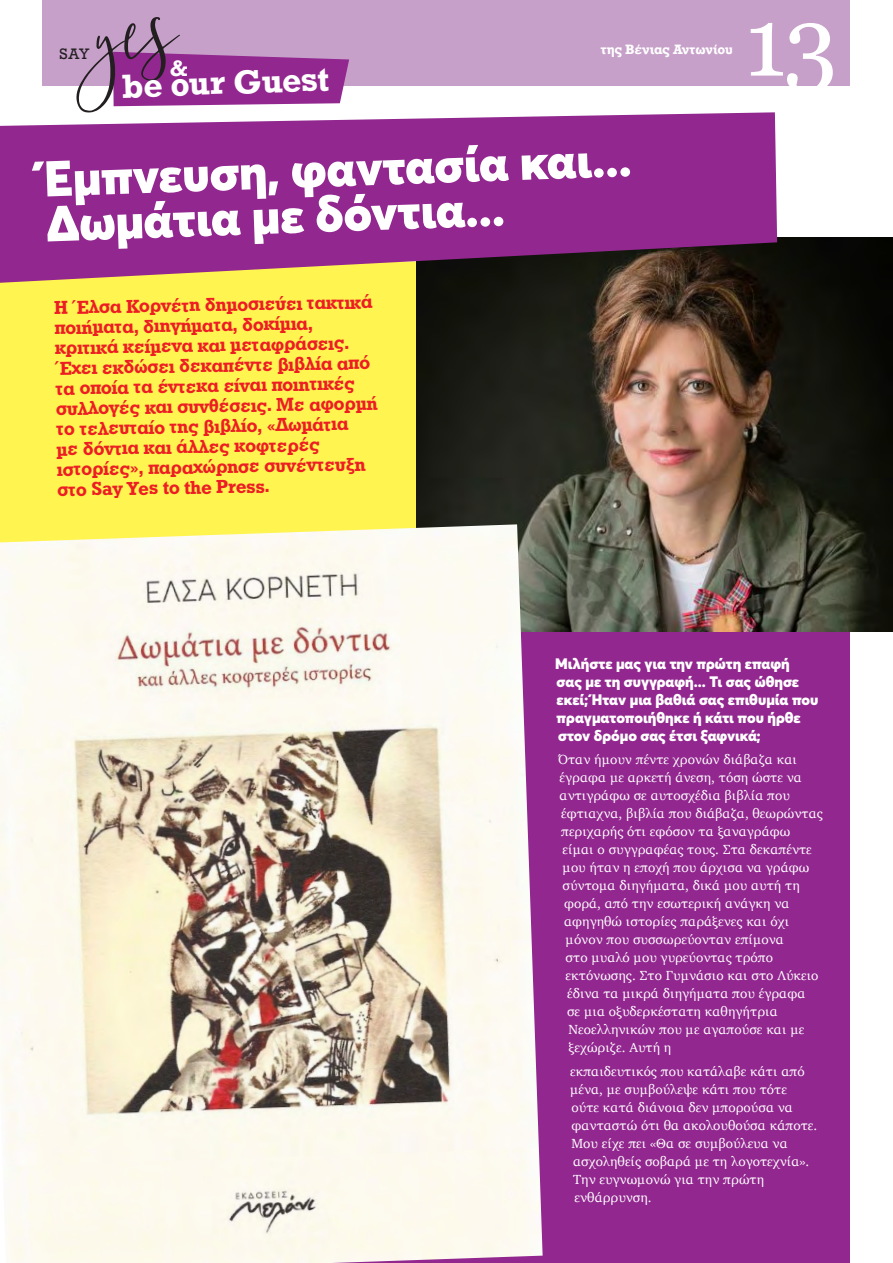
<style>
.page{position:relative;width:893px;height:1263px;background:#fff}
.page>*{position:absolute;margin:0;border:0;box-sizing:border-box;transform-origin:0 0}
.t1{font:97.5px "Georgia";color:#fff}
.t2{font:900 49.5px/45px "Averta";color:#fff}
.t3{font:700 31.5px "Rockwell";color:#fff}
.t4{font:700 21px "Rockwell";color:#fff}
.t5{font:19.5px/20.2px "UB Rockwell Bold";color:#ed1d24}
.t6{font:900 15px/18px "Averta";color:#fff}
.t7{font:14.25px "Rockwell";color:#231f20}
.t8{font:13.5px "Charter";color:#fff}
.t9{font:700 12.75px "Rockwell";color:#fff}
</style>
<div class="page">
<div style="left:43px;top:489px;width:807px;height:774px;background:#92278f"></div>
<div style="left:0;top:283px;width:417px;height:241px;background:#fff450"></div>
<img style="left:417px;top:238px;width:476px;height:393px">
<div style="left:43px;top:0;width:807px;height:85px;background:#c7a0ca"></div>
<svg style="left:76px;top:17px;width:273px;height:95px"></svg>
<svg style="left:0;top:112px;width:777px;height:171px;background:#903687"></svg>
<img style="left:0;top:524px;width:543px;height:739px">
<p class="t7" style="left:60px;top:45px;width:32px">SAY</p>
<h3 class="t4" style="left:170px;top:54px;width:20px">&amp;</h3>
<h3 class="t3" style="left:121px;top:66px;width:209px;rotate:-2deg">be our Guest</h3>
<p class="t9" style="left:601px;top:41px;width:133px">της Βένιας Αντωνίου</p>
<h1 class="t1" style="left:744px;top:-29px;width:95px">13</h1>
<h2 class="t2" style="left:44px;top:156px;width:589px;rotate:-2deg">Έμπνευση, φαντασία και...<br>Δωμάτια με δόντια...</h2>
<p class="t5" style="left:54px;top:297px;width:323px;rotate:-1deg">Η Έλσα Κορνέτη δημοσιεύει τακτικά ποιήματα, διηγήματα, δοκίμια, κριτικά κείμενα και μεταφράσεις.<br>Έχει εκδώσει δεκαπέντε βιβλία από τα οποία τα έντεκα είναι ποιητικές συλλογές και συνθέσεις. Με αφορμή το τελευταίο της βιβλίο, «Δωμάτια<br>με δόντια και άλλες κοφτερές ιστορίες», παραχώρησε συνέντευξη στο Say Yes to the Press.</p>
<p class="t6" style="left:555px;top:654px;width:265px">Μιλήστε μας για την πρώτη επαφή σας με τη συγγραφή... Τι σας ώθησε εκεί; Ήταν μια βαθιά σας επιθυμία που πραγματοποιήθηκε ή κάτι που ήρθε στον δρόμο σας έτσι ξαφνικά;</p>
<p class="t8" style="left:558px;top:748px;width:240px">Όταν ήμουν πέντε χρονών διάβαζα και</p>
<p class="t8" style="left:560px;top:766px;width:244px">έγραφα με αρκετή άνεση, τόση ώστε να</p>
<p class="t8" style="left:560px;top:784px;width:232px">αντιγράφω σε αυτοσχέδια βιβλία που</p>
<p class="t8" style="left:561px;top:802px;width:263px">έφτιαχνα, βιβλία που διάβαζα, θεωρώντας</p>
<p class="t8" style="left:561px;top:820px;width:231px">περιχαρής ότι εφόσον τα ξαναγράφω</p>
<p class="t8" style="left:563px;top:838px;width:251px">είμαι ο συγγραφέας τους. Στα δεκαπέντε</p>
<p class="t8" style="left:563px;top:856px;width:248px">μου ήταν η εποχή που άρχισα να γράφω</p>
<p class="t8" style="left:563px;top:874px;width:239px">σύντομα διηγήματα, δικά μου αυτή τη</p>
<p class="t8" style="left:564px;top:892px;width:227px">φορά, από την εσωτερική ανάγκη να</p>
<p class="t8" style="left:564px;top:910px;width:227px">αφηγηθώ ιστορίες παράξενες και όχι</p>
<p class="t8" style="left:566px;top:928px;width:220px">μόνον που συσσωρεύονταν επίμονα</p>
<p class="t8" style="left:566px;top:946px;width:209px">στο μυαλό μου γυρεύοντας τρόπο</p>
<p class="t8" style="left:566px;top:964px;width:254px">εκτόνωσης. Στο Γυμνάσιο και στο Λύκειο</p>
<p class="t8" style="left:567px;top:982px;width:240px">έδινα τα μικρά διηγήματα που έγραφα</p>
<p class="t8" style="left:567px;top:1000px;width:212px">σε μια οξυδερκέστατη καθηγήτρια</p>
<p class="t8" style="left:569px;top:1018px;width:237px">Νεοελληνικών που με αγαπούσε και με</p>
<p class="t8" style="left:569px;top:1036px;width:104px">ξεχώριζε. Αυτή η</p>
<p class="t8" style="left:570px;top:1059px;width:236px">εκπαιδευτικός που κατάλαβε κάτι από</p>
<p class="t8" style="left:570px;top:1077px;width:218px">μένα, με συμβούλεψε κάτι που τότε</p>
<p class="t8" style="left:572px;top:1095px;width:223px">ούτε κατά διάνοια δεν μπορούσα να</p>
<p class="t8" style="left:572px;top:1113px;width:247px">φανταστώ ότι θα ακολουθούσα κάποτε.</p>
<p class="t8" style="left:572px;top:1131px;width:218px">Μου είχε πει «Θα σε συμβούλευα να</p>
<p class="t8" style="left:573px;top:1149px;width:238px">ασχοληθείς σοβαρά με τη λογοτεχνία».</p>
<p class="t8" style="left:573px;top:1167px;width:193px">Την ευγνωμονώ για την πρώτη</p>
<p class="t8" style="left:575px;top:1185px;width:79px">ενθάρρυνση.</p>
</div>
